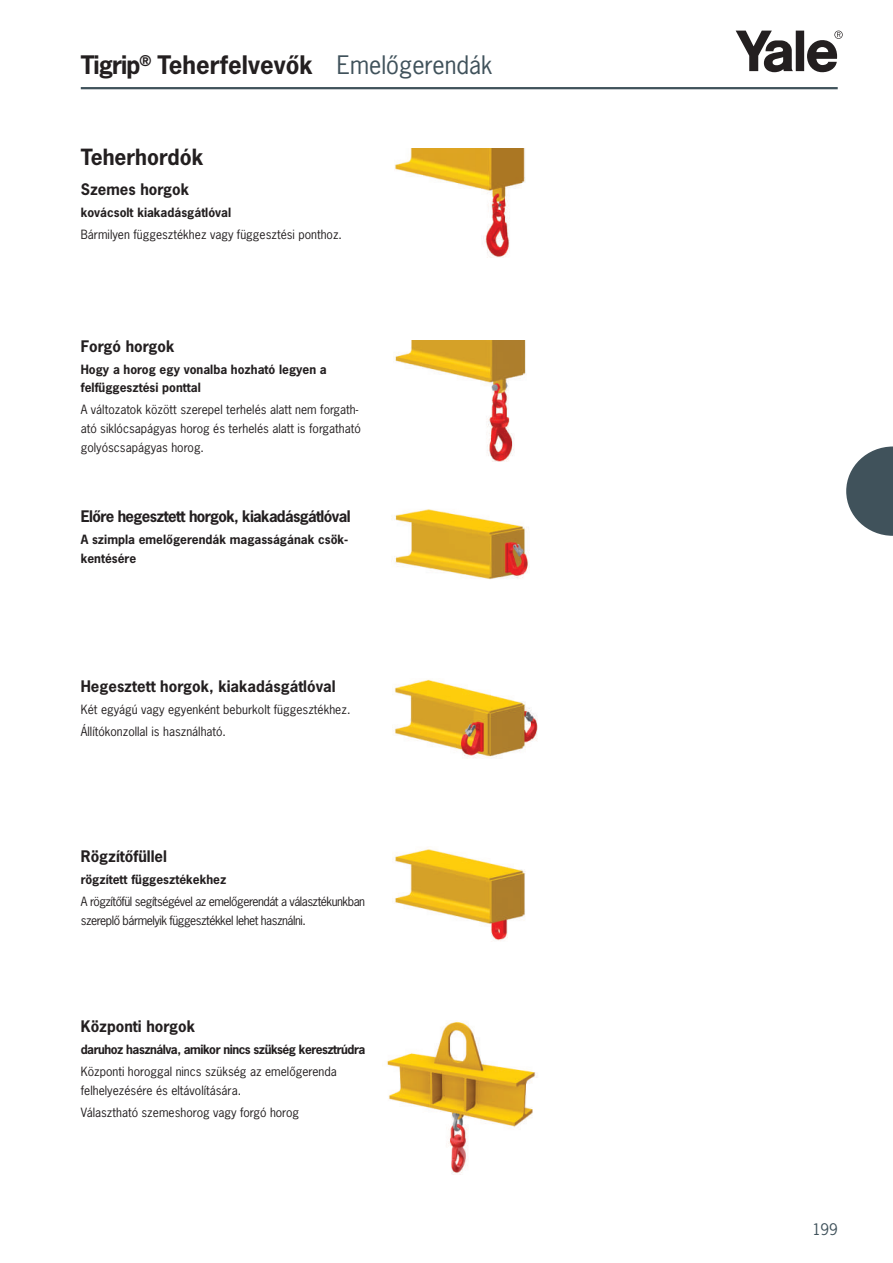
<style>
.page{position:relative;width:893px;height:1263px;background:#fff}
.page>*{position:absolute;margin:0;border:0;box-sizing:border-box;transform-origin:0 0}
.t1{font:700 24px "News Gothic LTCE";color:#231f20}
.t2{font:700 21px "News Gothic LTCE";color:#231f20}
.t3{font:700 15px "News Gothic LTCE";color:#231f20}
.t4{font:700 15px "News Gothic LTCE";letter-spacing:-.04em;color:#231f20}
.t5{font:15px "News Gothic LTCE";color:#40525b}
.t6{font:12px/18.6px "News Gothic LTCE";color:#231f20}
.t7{font:700 12px/18.6px "News Gothic LTCE";color:#231f20}
.t8{font:12px/18.6px "News Gothic LTCE";letter-spacing:-.04em;color:#231f20}
.t9{font:700 12px "News Gothic LTCE";letter-spacing:-.04em;color:#231f20}
.s1{font-weight:400;color:#40525b}
</style>
<div class="page">
<img style="left:387px;top:1021px;width:150px;height:154px">
<img style="left:394px;top:679px;width:144px;height:79px">
<img style="left:393px;top:849px;width:132px;height:92px">
<img style="left:393px;top:340px;width:133px;height:121px">
<img style="left:395px;top:149px;width:130px;height:108px">
<img style="left:391px;top:509px;width:139px;height:71px">
<svg style="left:846px;top:446px;width:46px;height:90px"></svg>
<hr style="left:892px;top:446px;width:1px;height:90px;background:#40525b">
<svg style="left:736px;top:31px;width:107px;height:41px"></svg>
<hr style="left:81px;top:87px;width:757px;height:2px;background:#40525b">
<h1 class="t1" style="left:81px;top:49px;width:413px">Tigrip<sup>®</sup> Teherfelvevők <span class="s1">Emelőgerendák</span></h1>
<h2 class="t2" style="left:81px;top:143px;width:124px">Teherhordók</h2>
<p class="t3" style="left:81px;top:179px;width:110px">Szemes horgok</p>
<p class="t7" style="left:81px;top:203px;width:152px">kovácsolt kiakadásgátlóval</p>
<p class="t6" style="left:81px;top:225px;width:263px">Bármilyen függesztékhez vagy függesztési ponthoz.</p>
<p class="t3" style="left:81px;top:336px;width:95px">Forgó horgok</p>
<p class="t7" style="left:81px;top:360px;width:247px">Hogy a horog egy vonalba hozható legyen a felfüggesztési ponttal</p>
<p class="t6" style="left:81px;top:401px;width:281px">A változatok között szerepel terhelés alatt nem forgath&shy;ató siklócsapágyas horog és terhelés alatt is forgatható golyóscsapágyas horog.</p>
<p class="t4" style="left:81px;top:506px;width:271px">Előre hegesztett horgok, kiakadásgátlóval</p>
<p class="t7" style="left:81px;top:530px;width:269px">A szimpla emelőgerendák magasságának csök&shy;kentésére</p>
<p class="t3" style="left:81px;top:676px;width:256px">Hegesztett horgok, kiakadásgátlóval</p>
<p class="t6" style="left:81px;top:698px;width:271px;line-height:22px">Két egyágú vagy egyenként beburkolt függesztékhez.<br>Állítókonzollal is használható.</p>
<p class="t3" style="left:81px;top:846px;width:88px">Rögzítőfüllel</p>
<p class="t7" style="left:81px;top:870px;width:147px">rögzített függesztékekhez</p>
<p class="t8" style="left:81px;top:892px;width:286px">A rögzítőfül segítségével az emelőgerendát a választékunkban szereplő bármelyik függesztékkel lehet használni.</p>
<p class="t3" style="left:81px;top:1017px;width:116px">Központi horgok</p>
<p class="t9" style="left:81px;top:1042px;width:286px">daruhoz használva, amikor nincs szükség keresztrúdra</p>
<p class="t6" style="left:81px;top:1062px;width:258px">Központi horoggal nincs szükség az emelőgerenda felhelyezésére és eltávolítására.</p>
<p class="t6" style="left:81px;top:1103px;width:220px">Választható szemeshorog vagy forgó horog</p>
<p class="t5" style="left:813px;top:1219px;width:27px">199</p>
</div>
